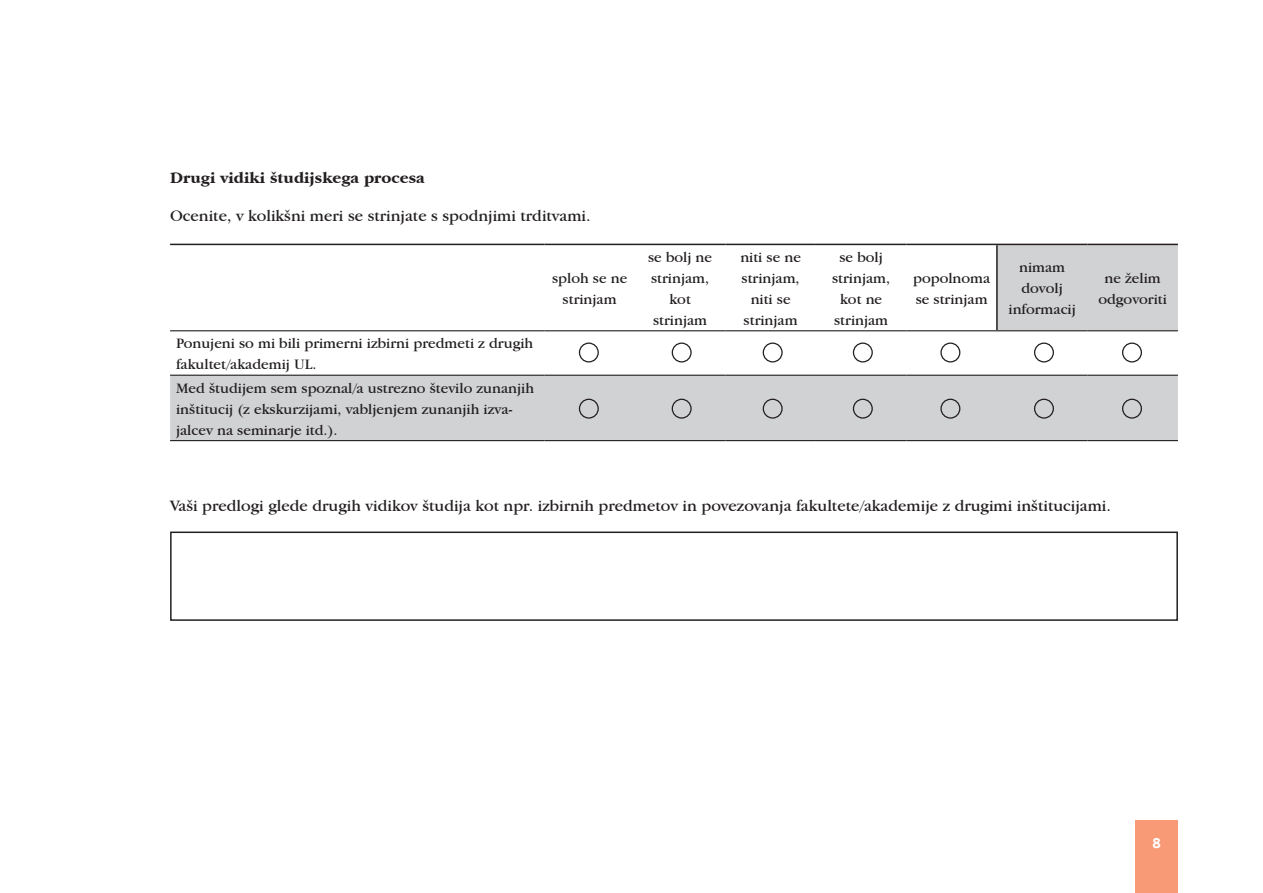
<style>
.page{position:relative;width:1263px;height:893px;background:#fff}
.page>*{position:absolute;margin:0;border:0;box-sizing:border-box;transform-origin:0 0}
.body_tekst{font:16.5px "Garamond IT Cby BT";color:#231f20}
.body_tekst-2{font:700 16.5px "Garamond IT Cby BT";color:#231f20}
.body_tekst-3{font:15px/21px "Garamond IT Cby BT";color:#231f20;text-align:center}
.t1{font:700 15px "Cera";color:#fff}
</style>
<div class="page">
<div style="left:1135px;top:821px;width:43px;height:72px;background:#f79a75"></div>
<svg style="left:170px;top:245px;width:1008px;height:195px"></svg>
<hr style="left:170px;top:244px;width:374px;height:1px;background:#231f20">
<hr style="left:544px;top:244px;width:91px;height:1px;background:#231f20">
<hr style="left:635px;top:244px;width:90px;height:1px;background:#231f20">
<hr style="left:725px;top:244px;width:91px;height:1px;background:#231f20">
<hr style="left:816px;top:244px;width:90px;height:1px;background:#231f20">
<hr style="left:906px;top:244px;width:91px;height:1px;background:#231f20">
<hr style="left:997px;top:244px;width:90px;height:1px;background:#231f20">
<hr style="left:1087px;top:244px;width:91px;height:1px;background:#231f20">
<hr style="left:996px;top:245px;width:2px;height:85px;background:#231f20">
<hr style="left:170px;top:330px;width:374px;height:1px;background:#231f20">
<hr style="left:544px;top:330px;width:91px;height:1px;background:#231f20">
<hr style="left:635px;top:330px;width:90px;height:1px;background:#231f20">
<hr style="left:725px;top:330px;width:91px;height:1px;background:#231f20">
<hr style="left:816px;top:330px;width:90px;height:1px;background:#231f20">
<hr style="left:906px;top:330px;width:91px;height:1px;background:#231f20">
<hr style="left:997px;top:330px;width:90px;height:1px;background:#231f20">
<hr style="left:1087px;top:330px;width:91px;height:1px;background:#231f20">
<hr style="left:170px;top:375px;width:374px;height:1px;background:#231f20">
<hr style="left:544px;top:375px;width:91px;height:1px;background:#231f20">
<hr style="left:635px;top:375px;width:90px;height:1px;background:#231f20">
<hr style="left:725px;top:375px;width:91px;height:1px;background:#231f20">
<hr style="left:816px;top:375px;width:90px;height:1px;background:#231f20">
<hr style="left:906px;top:375px;width:91px;height:1px;background:#231f20">
<hr style="left:997px;top:375px;width:90px;height:1px;background:#231f20">
<hr style="left:1087px;top:375px;width:91px;height:1px;background:#231f20">
<hr style="left:170px;top:440px;width:374px;height:1px;background:#231f20">
<hr style="left:544px;top:440px;width:91px;height:1px;background:#231f20">
<hr style="left:635px;top:440px;width:90px;height:1px;background:#231f20">
<hr style="left:725px;top:440px;width:91px;height:1px;background:#231f20">
<hr style="left:816px;top:440px;width:90px;height:1px;background:#231f20">
<hr style="left:906px;top:440px;width:91px;height:1px;background:#231f20">
<hr style="left:997px;top:440px;width:90px;height:1px;background:#231f20">
<hr style="left:1087px;top:440px;width:91px;height:1px;background:#231f20">
<div style="left:579px;top:342px;width:20px;height:20px;border:1px solid #231f20;border-radius:50%"></div>
<div style="left:672px;top:342px;width:20px;height:20px;border:1px solid #231f20;border-radius:50%"></div>
<div style="left:763px;top:342px;width:20px;height:20px;border:1px solid #231f20;border-radius:50%"></div>
<div style="left:853px;top:342px;width:20px;height:20px;border:1px solid #231f20;border-radius:50%"></div>
<div style="left:940px;top:342px;width:20px;height:20px;border:1px solid #231f20;border-radius:50%"></div>
<div style="left:1034px;top:342px;width:20px;height:20px;border:1px solid #231f20;border-radius:50%"></div>
<div style="left:1122px;top:342px;width:20px;height:20px;border:1px solid #231f20;border-radius:50%"></div>
<div style="left:579px;top:399px;width:20px;height:20px;border:1px solid #231f20;border-radius:50%"></div>
<div style="left:672px;top:399px;width:20px;height:20px;border:1px solid #231f20;border-radius:50%"></div>
<div style="left:763px;top:399px;width:20px;height:20px;border:1px solid #231f20;border-radius:50%"></div>
<div style="left:853px;top:399px;width:20px;height:20px;border:1px solid #231f20;border-radius:50%"></div>
<div style="left:940px;top:399px;width:20px;height:20px;border:1px solid #231f20;border-radius:50%"></div>
<div style="left:1034px;top:399px;width:20px;height:20px;border:1px solid #231f20;border-radius:50%"></div>
<div style="left:1122px;top:399px;width:20px;height:20px;border:1px solid #231f20;border-radius:50%"></div>
<div style="left:170px;top:531px;width:1008px;height:90px;border:2px solid #231f20"></div>
<p class="body_tekst-2" style="left:170px;top:168px;width:256px">Drugi vidiki študijskega procesa</p>
<p class="body_tekst" style="left:170px;top:206px;width:422px">Ocenite, v kolikšni meri se strinjate s spodnjimi trditvami.</p>
<p class="body_tekst-3" style="left:176px;top:333px;width:359px;text-align:left">Ponujeni so mi bili primerni izbirni predmeti z drugih fakultet/akademij UL.</p>
<p class="body_tekst-3" style="left:176px;top:377px;width:360px;text-align:left">Med študijem sem spoznal/a ustrezno število zunanjih inštitucij (z ekskurzijami, vabljenjem zunanjih izva&shy;jalcev na seminarje itd.).</p>
<p class="body_tekst-3" style="left:552px;top:267px;width:77px">sploh se ne strinjam</p>
<p class="body_tekst-3" style="left:648px;top:246px;width:66px">se bolj ne strinjam, kot strinjam</p>
<p class="body_tekst-3" style="left:740px;top:246px;width:62px">niti se ne strinjam, niti se strinjam</p>
<p class="body_tekst-3" style="left:832px;top:246px;width:60px">se bolj strinjam, kot ne strinjam</p>
<p class="body_tekst-3" style="left:913px;top:267px;width:79px;text-align:left">popolnoma se strinjam</p>
<p class="body_tekst-3" style="left:1008px;top:257px;width:69px">nimam dovolj informacij</p>
<p class="body_tekst-3" style="left:1098px;top:267px;width:70px">ne želim odgovoriti</p>
<p class="body_tekst" style="left:170px;top:496px;width:942px">Vaši predlogi glede drugih vidikov študija kot npr. izbirnih predmetov in povezovanja fakultete/akademije z drugimi inštitucijami.</p>
<p class="t1" style="left:1152px;top:833px;width:10px">8</p>
</div>
